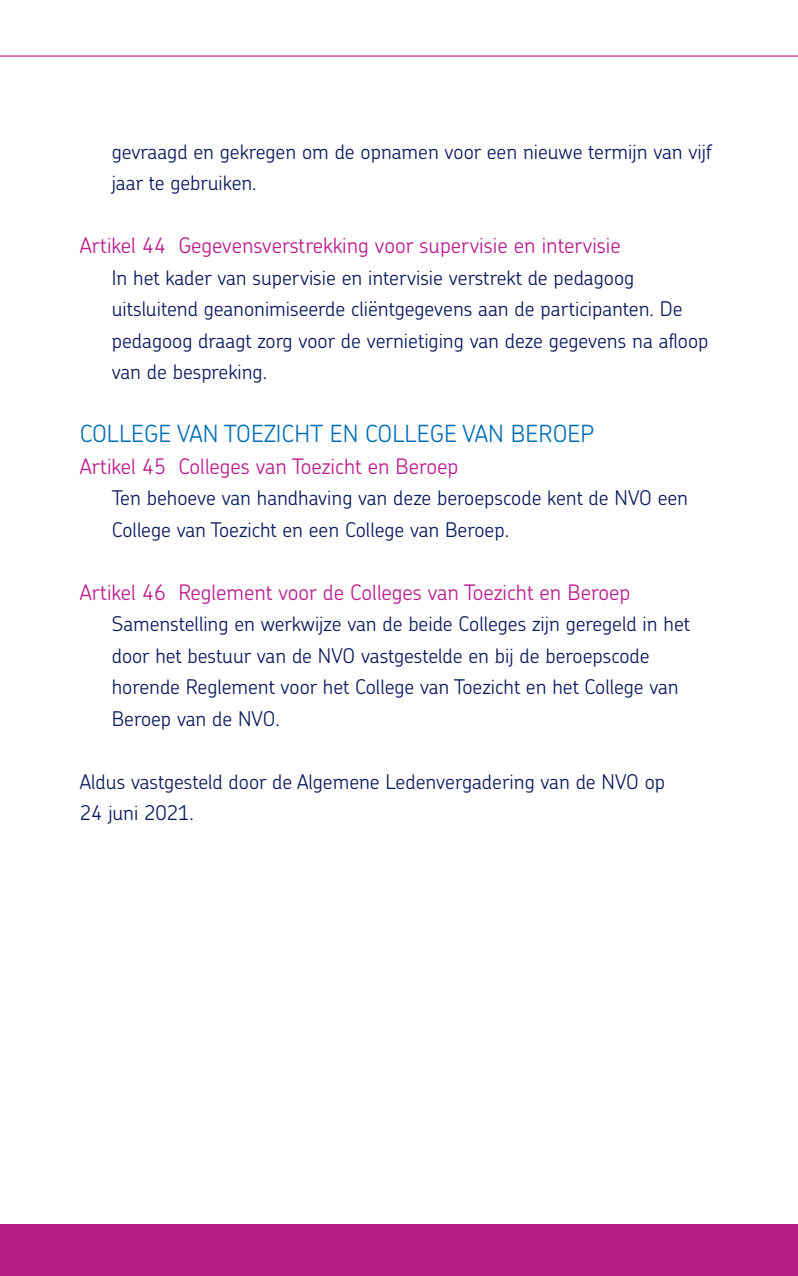
<style>
.page{position:relative;width:798px;height:1276px;background:#fff}
.page>*{position:absolute;margin:0;border:0;box-sizing:border-box;transform-origin:0 0}
.Interactief_tbv_inho{font:300 23.62px "Chevin";color:#006db7}
.t1{font:300 21.38px "Chevin";color:#bd1b8d}
.body{font:300 20.25px/31.5px "Chevin";color:#0a1a5d}
</style>
<div class="page">
<div style="left:0;top:1223px;width:797px;height:53px;background:#b51e87"></div>
<hr style="left:0;top:55px;width:797px;height:2px;background:#b51e87">
<p class="body" style="left:112px;top:135px;width:601px">gevraagd en gekregen om de opnamen voor een nieuwe termijn van vijf jaar te gebruiken.</p>
<p class="t1" style="left:80px;top:232px;width:542px">Artikel 44 Gegevensverstrekking voor supervisie en intervisie</p>
<p class="body" style="left:112px;top:261px;width:598px">In het kader van supervisie en intervisie verstrekt de pedagoog uitsluitend geanonimiseerde cliëntgegevens aan de participanten. De pedagoog draagt zorg voor de vernietiging van deze gegevens na afloop van de bespreking.</p>
<p class="Interactief_tbv_inho" style="left:80px;top:418px;width:515px">COLLEGE VAN TOEZICHT EN COLLEGE VAN BEROEP</p>
<p class="t1" style="left:80px;top:452px;width:380px">Artikel 45 Colleges van Toezicht en Beroep</p>
<p class="body" style="left:112px;top:482px;width:577px">Ten behoeve van handhaving van deze beroepscode kent de NVO een<br>College van Toezicht en een College van Beroep.</p>
<p class="t1" style="left:80px;top:578px;width:552px">Artikel 46 Reglement voor de Colleges van Toezicht en Beroep</p>
<p class="body" style="left:112px;top:608px;width:579px">Samenstelling en werkwijze van de beide Colleges zijn geregeld in het door het bestuur van de NVO vastgestelde en bij de beroepscode horende Reglement voor het College van Toezicht en het College van Beroep van de NVO.</p>
<p class="body" style="left:80px;top:765px;width:586px">Aldus vastgesteld door de Algemene Ledenvergadering van de NVO op</p>
<p class="body" style="left:80px;top:797px;width:116px">24 juni 2021.</p>
</div>
